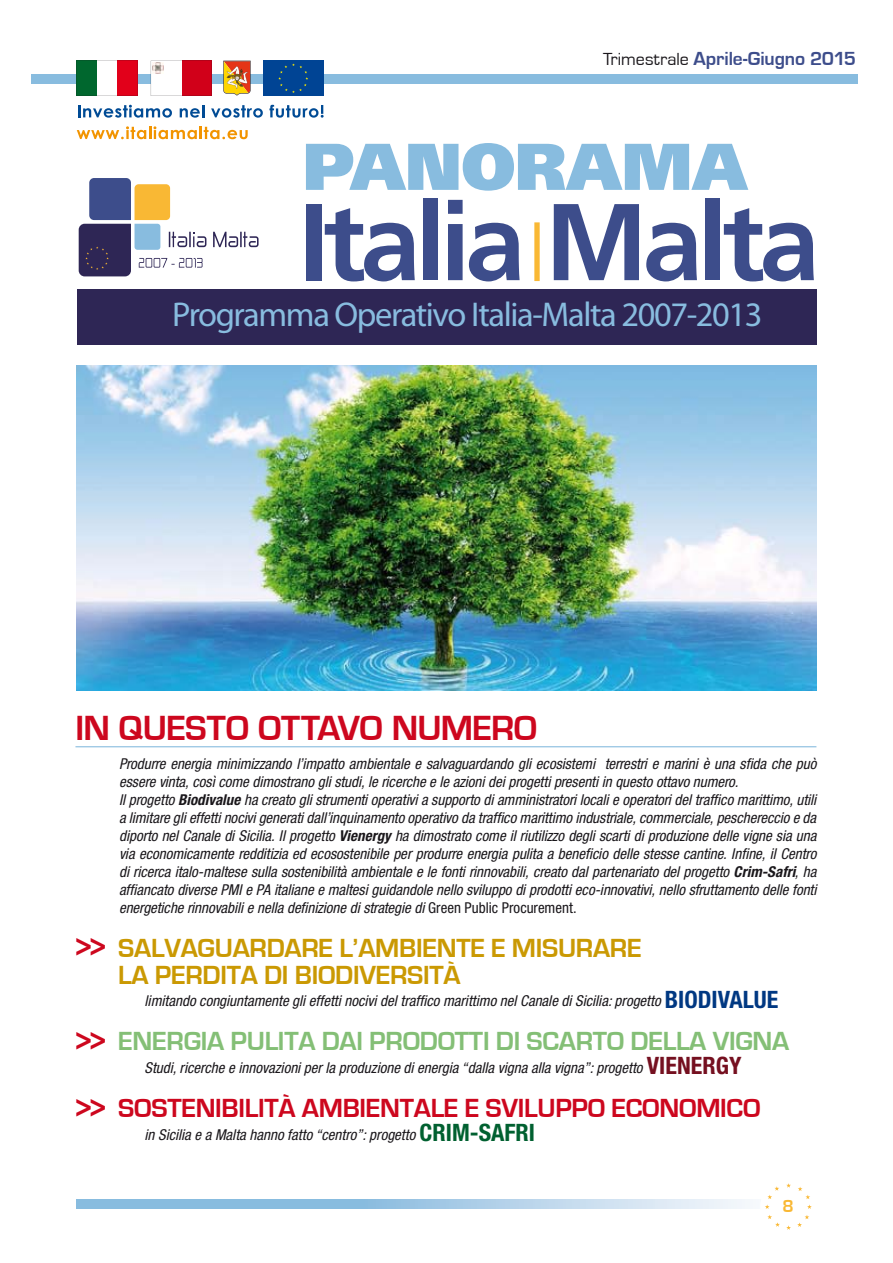
<style>
.page{position:relative;width:893px;height:1263px;background:#fff}
.page>*{position:absolute;margin:0;border:0;box-sizing:border-box;transform-origin:0 0}
.t1{font:700 36px "Eurostile";letter-spacing:-.015em;color:#cd071e}
.t2{font:34.5px "Myriad Pro";letter-spacing:-.04em;color:#88bcdf}
.t3{font:700 27px/27px "Eurostile";letter-spacing:-.01em;color:#ca9903}
.t4{font:700 27px "Eurostile";letter-spacing:-.01em;color:#84bf76}
.t5{font:700 27px "Eurostile";letter-spacing:-.01em;color:#cd071e}
.t6{font:700 19.5px "Eurostile";letter-spacing:-.005em;color:#3d4d8b}
.t7{font:700 18px "Eurostile";color:#f9b834}
.t8{font:italic condensed 15px/18px "Helvetica Neue";color:#1a171b}
.s1{font-weight:400;font-size:18px;color:#1a171b}
.s2{font-weight:700}
.s3{font-style:normal}
.s4{font-size:33px;color:#cd071e}
.s5{font-weight:700;font-style:normal;font-size:24px;color:#003882}
.s6{font-weight:700;font-style:normal;font-size:24px;color:#751020}
.s7{font-size:33px}
.s8{font-weight:700;font-style:normal;font-size:24px;color:#006030}
</style>
<div class="page">
<svg style="left:77px;top:1199px;width:673px;height:10px;background:#a8cde7"></svg>
<svg style="left:765px;top:1183px;width:47px;height:47px"></svg>
<img style="left:77px;top:366px;width:739px;height:324px">
<hr style="left:75px;top:746px;width:741px;height:1px;background:#88bcdf">
<div style="left:31px;top:75px;width:826px;height:9px;background:#88bcdf"></div>
<svg style="left:78px;top:105px;width:94px;height:13px"></svg>
<svg style="left:180px;top:105px;width:24px;height:13px"></svg>
<svg style="left:211px;top:105px;width:52px;height:13px"></svg>
<svg style="left:269px;top:105px;width:55px;height:13px"></svg>
<svg style="left:77px;top:126px;width:171px;height:13px"></svg>
<div style="left:263px;top:61px;width:61px;height:35px;background:#004494"></div>
<svg style="left:278px;top:63px;width:30px;height:30px"></svg>
<svg style="left:223px;top:61px;width:28px;height:35px"></svg>
<svg style="left:77px;top:61px;width:61px;height:35px"></svg>
<svg style="left:151px;top:61px;width:61px;height:35px"></svg>
<div style="left:77px;top:289px;width:739px;height:55px;background:#2e2655"></div>
<svg style="left:78px;top:178px;width:181px;height:99px"></svg>
<svg style="left:306px;top:143px;width:442px;height:48px"></svg>
<div style="left:306px;top:204px;width:15px;height:76px;background:#3d4d8b"></div>
<svg style="left:325px;top:208px;width:90px;height:73px"></svg>
<div style="left:423px;top:198px;width:15px;height:82px;background:#3d4d8b"></div>
<svg style="left:448px;top:200px;width:15px;height:80px"></svg>
<svg style="left:469px;top:223px;width:51px;height:58px"></svg>
<svg style="left:554px;top:204px;width:85px;height:76px"></svg>
<svg style="left:646px;top:223px;width:51px;height:58px"></svg>
<div style="left:705px;top:198px;width:15px;height:82px;background:#3d4d8b"></div>
<svg style="left:724px;top:208px;width:90px;height:73px"></svg>
<div style="left:534px;top:222px;width:6px;height:59px;background:#f9b834"></div>
<h3 class="t6" style="left:603px;top:48px;width:255px"><span class="s1">Trimestrale</span> APRILE-GIUGNO 2015</h3>
<h2 class="t2" style="left:172px;top:294px;width:592px">Programma Operativo Italia-Malta 2007-2013</h2>
<h1 class="t1" style="left:75px;top:708px;width:463px">IN QUESTO OTTAVO NUMERO</h1>
<p class="t8" style="left:119px;top:754px;width:699px">Produrre energia minimizzando l’impatto ambientale e salvaguardando gli ecosistemi terrestri e marini è una sfida che può essere vinta, così come dimostrano gli studi, le ricerche e le azioni dei progetti presenti in questo ottavo numero.<br>Il progetto <span class="s2">Biodivalue</span> ha creato gli strumenti operativi a supporto di amministratori locali e operatori del traffico marittimo, utili a limitare gli effetti nocivi generati dall’inquinamento operativo da traffico marittimo industriale, commerciale, peschereccio e da diporto nel Canale di Sicilia. Il progetto <span class="s2">Vienergy</span> ha dimostrato come il riutilizzo degli scarti di produzione delle vigne sia una via economicamente redditizia ed ecosostenibile per produrre energia pulita a beneficio delle stesse cantine. Infine, il Centro di ricerca italo-maltese sulla sostenibilità ambientale e le fonti rinnovabili, creato dal partenariato del progetto <span class="s2">Crim-Safri</span>, ha affiancato diverse PMI e PA italiane e maltesi guidandole nello sviluppo di prodotti eco-innovativi, nello sfruttamento delle fonti energetiche rinnovabili e nella definizione di strategie di <span class="s3">Green Public Procurement.</span></p>
<h3 class="t3" style="left:118px;top:935px;width:525px;text-indent:-42px"><span class="s4">&gt;&gt;</span> SALVAGUARDARE L’AMBIENTE E MISURARE<br>LA PERDIT</h3>
<h3 class="t3" style="left:241px;top:962px;width:68px">A DI BIODI</h3>
<h3 class="t3" style="left:359px;top:962px;width:31px">VERSIT</h3>
<h3 class="t3" style="left:443px;top:962px;width:19px">À</h3>
<p class="t8" style="left:145px;top:992px;width:633px">limitando congiuntamente gli effetti nocivi del traffico marittimo nel Canale di Sicilia: progetto <span class="s5">BIODIVALUE</span></p>
<h3 class="t4" style="left:77px;top:1027px;width:714px"><span class="s4">&gt;&gt;</span> ENERGIA PULITA DAI PRODOTTI DI SCARTO DELLA VIGNA</h3>
<p class="t8" style="left:145px;top:1058px;width:598px">Studi, ricerche e innovazioni per la produzione di energia “dalla vigna alla vigna”: progetto <span class="s6">VIENERGY</span></p>
<h3 class="t5" style="left:77px;top:1093px;width:259px"><span class="s7">&gt;&gt;</span> SOSTENIBILITÀ AMBIENT</h3>
<h3 class="t5" style="left:414px;top:1093px;width:120px">ALE E SVILUPPO</h3>
<h3 class="t5" style="left:612px;top:1093px;width:18px">ECONOMICO</h3>
<p class="t8" style="left:145px;top:1125px;width:381px">in Sicilia e a Malta hanno fatto “centro”: progetto <span class="s8">CRI M-SAFRI</span></p>
<p class="t7" style="left:782px;top:1196px;width:13px">8</p>
</div>
